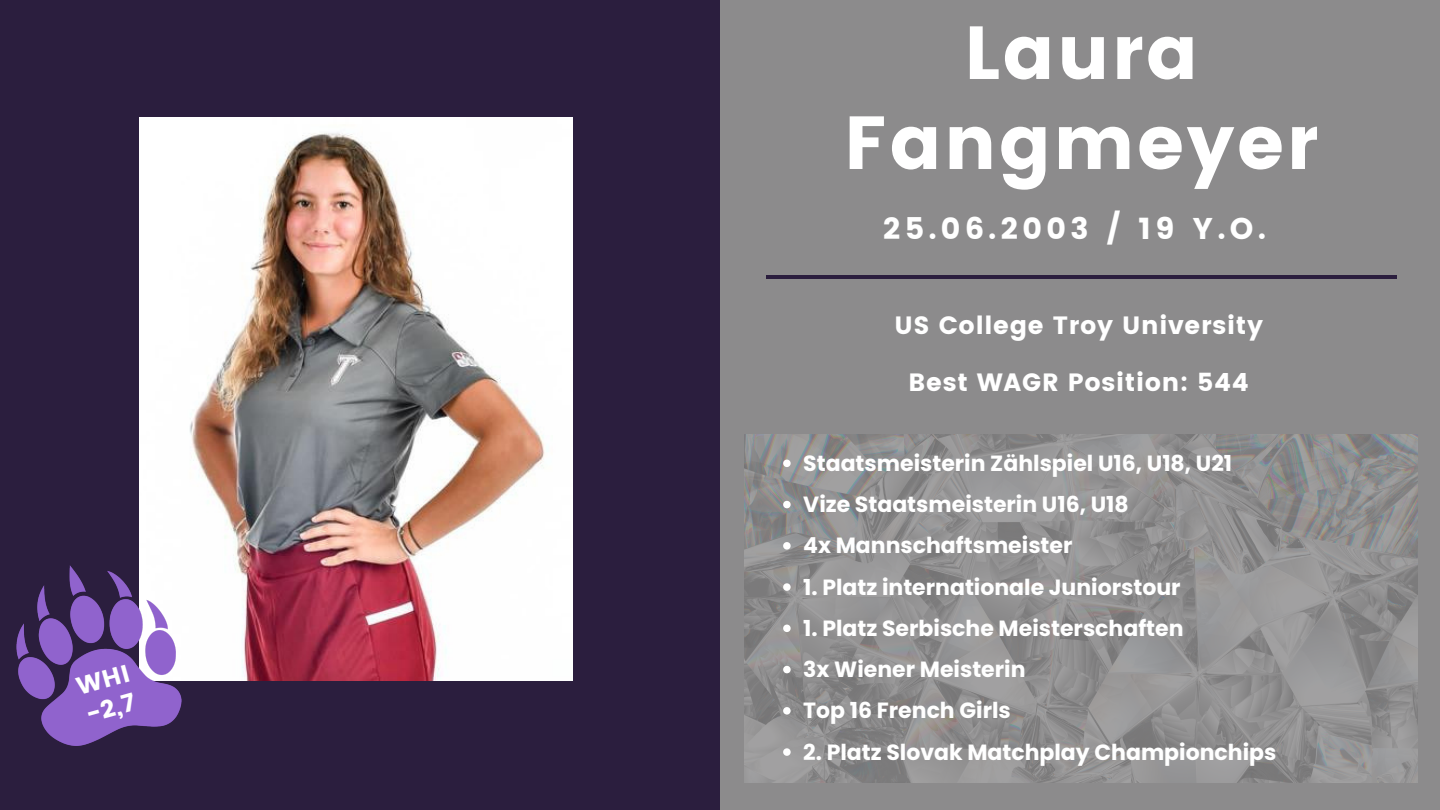
<style>
.page{position:relative;width:1440px;height:810px;background:#2b1e3e}
.page>*{position:absolute;margin:0;border:0;box-sizing:border-box;transform-origin:0 0}
.t1{font:75px/90px "Poppins";letter-spacing:.03em;color:#fff;text-align:center}
.t2{font:30px "Poppins";letter-spacing:.15em;color:#fff}
.t3{font:25px "Poppins";letter-spacing:.03em;color:#fff}
.t4{font:24.6px/29.2px "Poppins";color:#fff}
.t5{font:700 22px/41.2px "Poppins";color:#fff}
</style>
<div class="page">
<img style="left:139px;top:118px;width:434px;height:562px">
<div style="left:720px;top:0;width:720px;height:810px;background:#8c8b8c"></div>
<hr style="left:766px;top:275px;width:631px;height:4px;background:#2b1e3e">
<img style="left:745px;top:434px;width:672px;height:348px">
<svg style="left:783px;top:460px;width:8px;height:7px"></svg>
<svg style="left:783px;top:501px;width:8px;height:7px"></svg>
<svg style="left:783px;top:542px;width:8px;height:8px"></svg>
<svg style="left:783px;top:583px;width:8px;height:8px"></svg>
<svg style="left:783px;top:625px;width:8px;height:7px"></svg>
<svg style="left:783px;top:666px;width:8px;height:7px"></svg>
<svg style="left:783px;top:707px;width:8px;height:8px"></svg>
<svg style="left:783px;top:748px;width:8px;height:8px"></svg>
<img style="left:16px;top:550px;width:230px;height:196px">
<p class="t4" style="left:73px;top:673px;width:55px;rotate:-16deg">WHI -2,7</p>
<h1 class="t1" style="left:844px;top:8px;width:476px">Laura<br>Fangmeyer</h1>
<h2 class="t2" style="left:883px;top:212px;width:384px">25.06.2003 / 19 Y.O.</h2>
<p class="t3" style="left:895px;top:311px;width:370px">US College Troy University</p>
<p class="t3" style="left:909px;top:367px;width:342px">Best WAGR Position: 544</p>
<p class="t5" style="left:803px;top:443px;width:430px">Staatsmeisterin Zählspiel U16, U18, U21<br>Vize Staatsmeisterin U16, U18<br>4x Mannschaftsmeister</p>
<p class="t5" style="left:803px;top:566px;width:379px">1. Platz internationale Juniorstour</p>
<p class="t5" style="left:803px;top:608px;width:382px">1. Platz Serbische Meisterschaften<br>3x Wiener Meisterin<br>Top 16 French Girls</p>
<p class="t5" style="left:803px;top:731px;width:475px">2. Platz Slovak Matchplay Championchips</p>
</div>
